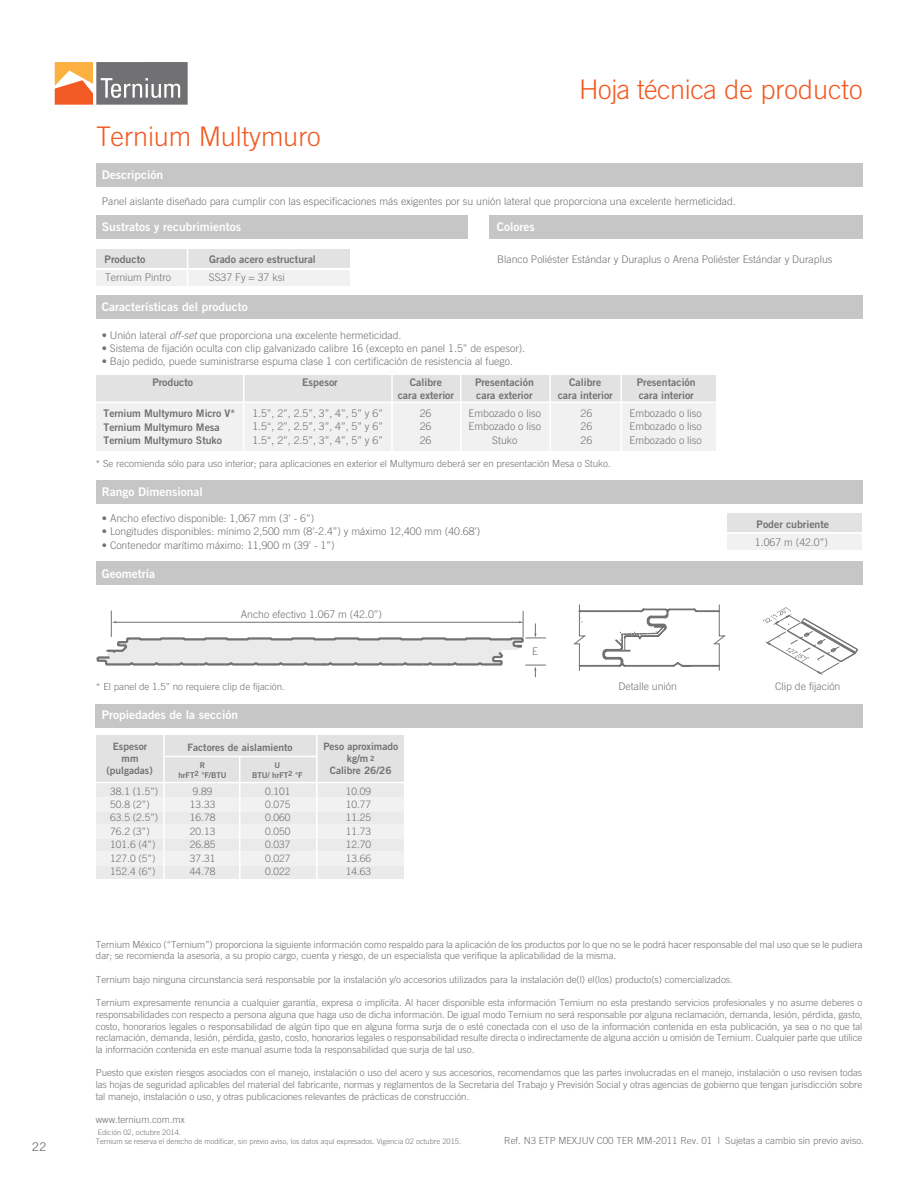
<style>
.page{position:relative;width:918px;height:1188px;background:#fff}
.page>*{position:absolute;margin:0;border:0;box-sizing:border-box;transform-origin:0 0}
.t1{font:300 27px "Trade Gothic";color:#f15a22}
.t2{font:12px "Trade Gothic Bold Two";color:#fff}
.t3{font:12px "Trade Gothic LT Std";color:#717073}
.t4{font:300 10.5px/13.5px "Trade Gothic";color:#717073;text-align:justify}
.t5{font:10.5px/12.6px "Trade Gothic Bold Two";color:#717073}
.t6{font:300 10.2px/13.4px "Trade Gothic";color:#717073;text-align:justify}
.t7{font:10.2px/12.1px "Trade Gothic Bold Two";color:#717073;text-align:center}
.t8{font:300 9.75px/11.7px "Trade Gothic";letter-spacing:-.005em;color:#717073;text-align:justify}
.t9{font:7.95px/9.6px "Trade Gothic Bold Two";color:#717073;text-align:center}
.t10{font:300 7.5px/9px "Trade Gothic";color:#717073}
.s1{font-style:italic}
.s2{font-size:7.2px}
</style>
<div class="page">
<svg style="left:55px;top:62px;width:133px;height:43px"></svg>
<div style="left:727px;top:513px;width:135px;height:19px;background:#e3e2e3"></div>
<div style="left:727px;top:533px;width:135px;height:17px;background:#f1f1f1"></div>
<div style="left:96px;top:163px;width:767px;height:23px;background:#c6c6c7"></div>
<div style="left:96px;top:295px;width:767px;height:24px;background:#c6c6c7"></div>
<div style="left:96px;top:215px;width:372px;height:24px;background:#c6c6c7"></div>
<div style="left:490px;top:215px;width:373px;height:24px;background:#c6c6c7"></div>
<div style="left:96px;top:480px;width:767px;height:23px;background:#c6c6c7"></div>
<div style="left:96px;top:704px;width:767px;height:24px;background:#c6c6c7"></div>
<div style="left:96px;top:562px;width:767px;height:23px;background:#c6c6c7"></div>
<svg style="left:574px;top:604px;width:151px;height:67px"></svg>
<svg style="left:763px;top:607px;width:95px;height:68px"></svg>
<div style="left:96px;top:249px;width:254px;height:19px;background:#e3e2e3"></div>
<div style="left:96px;top:270px;width:254px;height:15px;background:#f1f1f1"></div>
<hr style="left:187px;top:248px;width:1px;height:40px;background:#fff">
<div style="left:96px;top:375px;width:620px;height:27px;background:#e3e2e3"></div>
<div style="left:96px;top:403px;width:620px;height:48px;background:#f1f1f1"></div>
<hr style="left:243px;top:374px;width:1px;height:81px;background:#fff">
<hr style="left:391px;top:374px;width:2px;height:81px;background:#fff">
<hr style="left:460px;top:374px;width:1px;height:81px;background:#fff">
<hr style="left:549px;top:374px;width:2px;height:81px;background:#fff">
<hr style="left:620px;top:374px;width:2px;height:81px;background:#fff">
<hr style="left:725px;top:532px;width:139px;height:2px;background:#fff">
<div style="left:96px;top:810px;width:308px;height:14px;background:#eaeaea"></div>
<div style="left:96px;top:837px;width:308px;height:14px;background:#eaeaea"></div>
<div style="left:96px;top:864px;width:308px;height:14px;background:#eaeaea"></div>
<div style="left:96px;top:736px;width:308px;height:46px;background:#e3e2e3"></div>
<div style="left:96px;top:782px;width:308px;height:16px;background:#eaeaea"></div>
<div style="left:96px;top:824px;width:308px;height:14px;background:#f1f1f1"></div>
<div style="left:96px;top:851px;width:308px;height:14px;background:#f1f1f1"></div>
<div style="left:96px;top:797px;width:308px;height:15px;background:#f1f1f1"></div>
<hr style="left:163px;top:734px;width:2px;height:145px;background:#fff">
<hr style="left:316px;top:734px;width:2px;height:145px;background:#fff">
<hr style="left:239px;top:756px;width:1px;height:123px;background:#fff">
<hr style="left:93px;top:782px;width:311px;height:1px;background:#fff">
<hr style="left:164px;top:756px;width:153px;height:1px;background:#fff">
<svg style="left:96px;top:611px;width:450px;height:66px"></svg>
<p class="t3" style="left:32px;top:1140px;width:16px">22</p>
<h1 class="t1" style="left:96px;top:120px;width:226px">Ternium Multymuro</h1>
<p class="t2" style="left:102px;top:167px;width:63px">Descripción</p>
<h1 class="t1" style="left:579px;top:73px;width:285px">Hoja técnica de producto</h1>
<p class="t4" style="left:102px;top:194px;width:636px">Panel aislante diseñado para cumplir con las especificaciones más exigentes por su unión lateral que proporciona una excelente hermeticidad.</p>
<p class="t2" style="left:102px;top:220px;width:141px">Sustratos y recubrimientos</p>
<p class="t2" style="left:497px;top:220px;width:39px">Colores</p>
<p class="t5" style="left:105px;top:253px;width:42px">Producto</p>
<p class="t5" style="left:209px;top:253px;width:108px">Grado acero estructural</p>
<p class="t4" style="left:105px;top:270px;width:67px">Ternium Pintro</p>
<p class="t4" style="left:209px;top:270px;width:77px">SS37 Fy = 37 ksi</p>
<p class="t4" style="left:497px;top:252px;width:337px">Blanco Poliéster Estándar y Duraplus o Arena Poliéster Estándar y Duraplus</p>
<p class="t2" style="left:102px;top:299px;width:147px">Características del producto</p>
<p class="t4" style="left:102px;top:328px;width:301px">• Unión lateral <span class="s1">off-set</span> que proporciona una excelente hermeticidad.</p>
<p class="t4" style="left:102px;top:341px;width:425px">• Sistema de fijación oculta con clip galvanizado calibre 16 (excepto en panel 1.5” de espesor).</p>
<p class="t4" style="left:102px;top:355px;width:413px">• Bajo pedido, puede suministrarse espuma clase 1 con certificación de resistencia al fuego.</p>
<p class="t5" style="left:152px;top:376px;width:42px">Producto</p>
<p class="t5" style="left:302px;top:376px;width:37px">Espesor</p>
<p class="t5" style="left:398px;top:376px;width:58px;text-align:center">Calibre<br>cara exterior</p>
<p class="t5" style="left:475px;top:376px;width:60px">Presentación cara exterior</p>
<p class="t5" style="left:558px;top:376px;width:57px;text-align:center">Calibre<br>cara interior</p>
<p class="t5" style="left:104px;top:406px;width:133px;line-height:13.5px">Ternium Multymuro Micro V*<br>Ternium Multymuro Mesa<br>Ternium Multymuro Stuko</p>
<p class="t4" style="left:252px;top:406px;width:132px">1.5”, 2”, 2.5”, 3”, 4”, 5” y 6” 1.5“, 2”, 2.5”, 3”, 4”, 5” y 6” 1.5“, 2”, 2.5”, 3”, 4”, 5” y 6”</p>
<p class="t4" style="left:420px;top:406px;width:13px">26<br>26<br>26</p>
<p class="t4" style="left:469px;top:406px;width:74px;text-align:center">Embozado o liso<br>Embozado o liso<br>Stuko</p>
<p class="t4" style="left:581px;top:406px;width:13px">26<br>26<br>26</p>
<p class="t8" style="left:96px;top:458px;width:517px">* Se recomienda sólo para uso interior; para aplicaciones en exterior el Multymuro deberá ser en presentación Mesa o Stuko.</p>
<p class="t2" style="left:102px;top:484px;width:103px">Rango Dimensional</p>
<p class="t4" style="left:102px;top:511px;width:214px">• Ancho efectivo disponible: 1,067 mm (3’ - 6”)</p>
<p class="t4" style="left:102px;top:525px;width:380px">• Longitudes disponibles: mínimo 2,500 mm (8’-2.4”) y máximo 12,400 mm (40.68’)</p>
<p class="t4" style="left:102px;top:539px;width:234px">• Contenedor marítimo máximo: 11,900 m (39’ - 1”)</p>
<p class="t2" style="left:102px;top:566px;width:55px">Geometría</p>
<p class="t4" style="left:241px;top:607px;width:143px">Ancho efectivo 1.067 m (42.0”)</p>
<p class="t4" style="left:532px;top:645px;width:7px">E</p>
<p class="t5" style="left:637px;top:376px;width:60px">Presentación cara interior</p>
<p class="t4" style="left:630px;top:406px;width:74px">Embozado o liso Embozado o liso Embozado o liso</p>
<p class="t5" style="left:757px;top:518px;width:74px">Poder cubriente</p>
<p class="t4" style="left:755px;top:535px;width:74px">1.067 m (42.0”)</p>
<p class="t8" style="left:96px;top:681px;width:191px">* El panel de 1.5” no requiere clip de fijación.</p>
<p class="t2" style="left:102px;top:707px;width:138px">Propiedades de la sección</p>
<p class="t7" style="left:107px;top:740px;width:48px">Espesor mm (pulgadas)</p>
<p class="t7" style="left:323px;top:740px;width:76px">Peso aproximado kg/m <span class="s2">2<br></span>Calibre 26/26</p>
<p class="t7" style="left:187px;top:742px;width:107px">Factores de aislamiento</p>
<p class="t9" style="left:179px;top:760px;width:50px">R<br>hrFT<sup>2</sup> °F/BTU</p>
<p class="t9" style="left:252px;top:760px;width:52px">U<br>BTU/ hrFT<sup>2</sup> °F</p>
<p class="t6" style="left:110px;top:784px;width:50px">38.1 (1.5”)</p>
<p class="t6" style="left:110px;top:811px;width:50px;text-align:left">63.5 (2.5”)<br>76.2 (3”)<br>101.6 (4”)<br>127.0 (5”)<br>152.4 (6”)</p>
<p class="t6" style="left:193px;top:784px;width:21px">9.89</p>
<p class="t6" style="left:190px;top:811px;width:27px">16.78<br>20.13<br>26.85<br>37.31<br>44.78</p>
<p class="t6" style="left:265px;top:784px;width:27px">0.101</p>
<p class="t6" style="left:265px;top:811px;width:27px">0.060<br>0.050<br>0.037<br>0.027<br>0.022</p>
<p class="t6" style="left:346px;top:784px;width:27px">10.09</p>
<p class="t6" style="left:110px;top:797px;width:41px">50.8 (2”)</p>
<p class="t6" style="left:190px;top:797px;width:27px">13.33</p>
<p class="t6" style="left:265px;top:797px;width:27px">0.075</p>
<p class="t6" style="left:346px;top:797px;width:27px">10.77<br>11.25<br>11.73<br>12.70<br>13.66<br>14.63</p>
<p class="t4" style="left:619px;top:679px;width:60px">Detalle unión</p>
<p class="t4" style="left:775px;top:679px;width:67px">Clip de fijación</p>
<p class="t8" style="left:96px;top:938px;width:768px">Ternium México (“Ternium”) proporciona la siguiente información como respaldo para la aplicación de los productos por lo que no se le podrá hacer responsable del mal uso que se le pudiera dar; se recomienda la asesoría, a su propio cargo, cuenta y riesgo, de un especialista que verifique la aplicabilidad de la misma.</p>
<p class="t8" style="left:96px;top:973px;width:638px">Ternium bajo ninguna circunstancia será responsable por la instalación y/o accesorios utilizados para la instalación de(l) el(los) producto(s) comercializados.</p>
<p class="t8" style="left:96px;top:997px;width:768px">Ternium expresamente renuncia a cualquier garantía, expresa o implícita. Al hacer disponible esta información Ternium no esta prestando servicios profesionales y no asume deberes o responsabilidades con respecto a persona alguna que haga uso de dicha información. De igual modo Ternium no será responsable por alguna reclamación, demanda, lesión, pérdida, gasto, costo, honorarios legales o responsabilidad de algún tipo que en alguna forma surja de o esté conectada con el uso de la información contenida en esta publicación, ya sea o no que tal reclamación, demanda, lesión, pérdida, gasto, costo, honorarios legales o responsabilidad resulte directa o indirectamente de alguna acción u omisión de Ternium. Cualquier parte que utilice la información contenida en este manual asume toda la responsabilidad que surja de tal uso.</p>
<p class="t8" style="left:96px;top:1067px;width:768px">Puesto que existen riesgos asociados con el manejo, instalación o uso del acero y sus accesorios, recomendamos que las partes involucradas en el manejo, instalación o uso revisen todas las hojas de seguridad aplicables del material del fabricante, normas y reglamentos de la Secretaria del Trabajo y Previsión Social y otras agencias de gobierno que tengan jurisdicción sobre tal manejo, instalación o uso, y otras publicaciones relevantes de prácticas de construcción.</p>
<p class="t8" style="left:96px;top:1114px;width:91px">www.ternium.com.mx</p>
<p class="t10" style="left:96px;top:1128px;width:367px">Edición 02, octubre 2014.<br>Ternium se reserva el derecho de modificar, sin previo aviso, los datos aquí expresados. Vigencia 02 octubre 2015.</p>
<p class="t8" style="left:504px;top:1134px;width:361px">Ref. N3 ETP MEXJUV C00 TER MM-2011 Rev. 01 | Sujetas a cambio sin previo aviso.</p>
</div>
